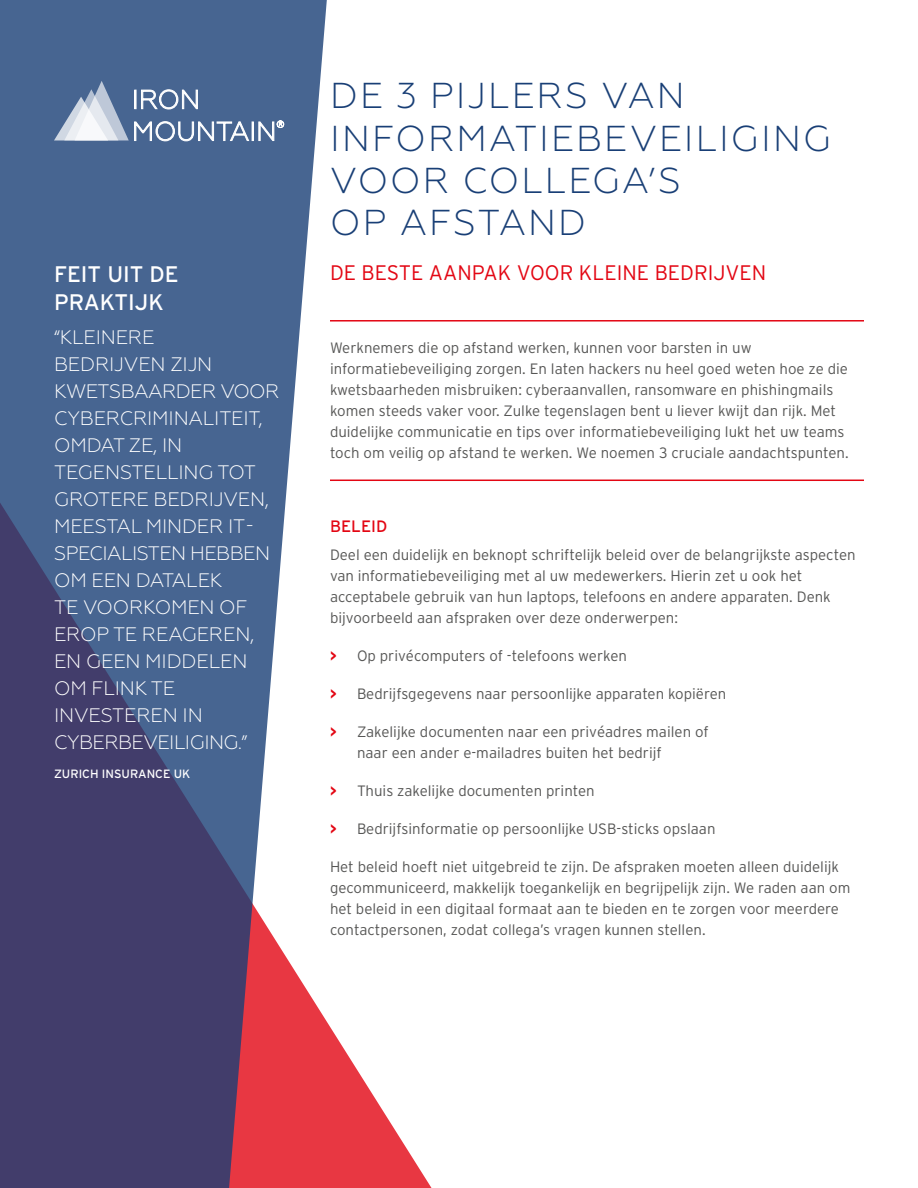
<style>
.page{position:relative;width:918px;height:1188px;background:#fff}
.page>*{position:absolute;margin:0;border:0;box-sizing:border-box;transform-origin:0 0}
.t1{font:300 36px/42px "Geometria";letter-spacing:.06em;color:#193f76}
.t2{font:22.5px/28.5px "Interstate";color:#fff}
.t3{font:300 21px "Interstate";color:#e30613}
.t4{font:300 19.5px/27px "Geometria";letter-spacing:-.01em;color:#fff}
.t5{font:16.5px "Interstate";color:#e30613}
.t6{font:300 15px/21px "Interstate";color:#575756}
.t7{font:12px "Interstate";color:#fff}
.s1{font-weight:700;color:#e30613}
</style>
<div class="page">
<svg style="left:328px;top:1023px;width:104px;height:165px;fill:#e83742"></svg>
<svg style="left:0;top:0;width:328px;height:1188px;background:#61658c"></svg>
<hr style="left:330px;top:320px;width:534px;height:2px;background:#e30613">
<hr style="left:330px;top:480px;width:534px;height:1px;background:#e30613">
<svg style="left:54px;top:81px;width:230px;height:60px;background:#7289aa"></svg>
<h2 class="t2" style="left:54px;top:259px;width:126px">FEIT UIT DE<br>PRAKTIJK</h2>
<p class="t4" style="left:54px;top:323px;width:227px">“KLEINERE<br>BEDRIJVEN ZIJN<br>KWETSBAARDER VOOR<br>CYBERCRIMINALITEIT,<br>OMDAT ZE, IN<br>TEGENSTELLING TOT<br>GROTERE BEDRIJVEN,<br>MEESTAL MINDER IT-<br>SPECIALISTEN HEBBEN<br>OM EEN DATALEK<br>TE VOORKOMEN OF<br>EROP TE REAGEREN,<br>EN GEEN MIDDELEN<br>OM FLINK TE<br>INVESTEREN IN<br>CYBERBEVEILIGING.”</p>
<p class="t7" style="left:54px;top:767px;width:138px">ZURICH INSURANCE UK</p>
<h1 class="t1" style="left:330px;top:75px;width:503px">DE 3 PIJLERS VAN<br>INFORMATIEBEVEILIGING<br>VOOR COLLEGA’S<br>OP AFSTAND</h1>
<h3 class="t3" style="left:330px;top:261px;width:438px">DE BESTE AANPAK VOOR KLEINE BEDRIJVEN</h3>
<p class="t6" style="left:330px;top:337px;width:520px">Werknemers die op afstand werken, kunnen voor barsten in uw informatiebeveiliging zorgen. En laten hackers nu heel goed weten hoe ze die kwetsbaarheden misbruiken: cyberaanvallen, ransomware en phishingmails komen steeds vaker voor. Zulke tegenslagen bent u liever kwijt dan rijk. Met duidelijke communicatie en tips over informatiebeveiliging lukt het uw teams toch om veilig op afstand te werken. We noemen 3 cruciale aandachtspunten.</p>
<p class="t5" style="left:330px;top:517px;width:59px">BELEID</p>
<p class="t6" style="left:330px;top:544px;width:527px">Deel een duidelijk en beknopt schriftelijk beleid over de belangrijkste aspecten van informatiebeveiliging met al uw medewerkers. Hierin zet u ook het acceptabele gebruik van hun laptops, telefoons en andere apparaten. Denk bijvoorbeeld aan afspraken over deze onderwerpen:</p>
<p class="t6" style="left:330px;top:645px;width:298px"><span class="s1">&gt;</span> Op privécomputers of -telefoons werken</p>
<p class="t6" style="left:330px;top:683px;width:398px"><span class="s1">&gt;</span> Bedrijfsgegevens naar persoonlijke apparaten kopiëren</p>
<p class="t6" style="left:357px;top:721px;width:353px;text-indent:-27px"><span class="s1">&gt;</span> Zakelijke documenten naar een privéadres mailen of naar een ander e-mailadres buiten het bedrijf</p>
<p class="t6" style="left:330px;top:780px;width:266px"><span class="s1">&gt;</span> Thuis zakelijke documenten printen</p>
<p class="t6" style="left:330px;top:818px;width:387px"><span class="s1">&gt;</span> Bedrijfsinformatie op persoonlijke USB-sticks opslaan</p>
<p class="t6" style="left:330px;top:856px;width:522px">Het beleid hoeft niet uitgebreid te zijn. De afspraken moeten alleen duidelijk gecommuniceerd, makkelijk toegankelijk en begrijpelijk zijn. We raden aan om het beleid in een digitaal formaat aan te bieden en te zorgen voor meerdere contactpersonen, zodat collega’s vragen kunnen stellen.</p>
</div>
